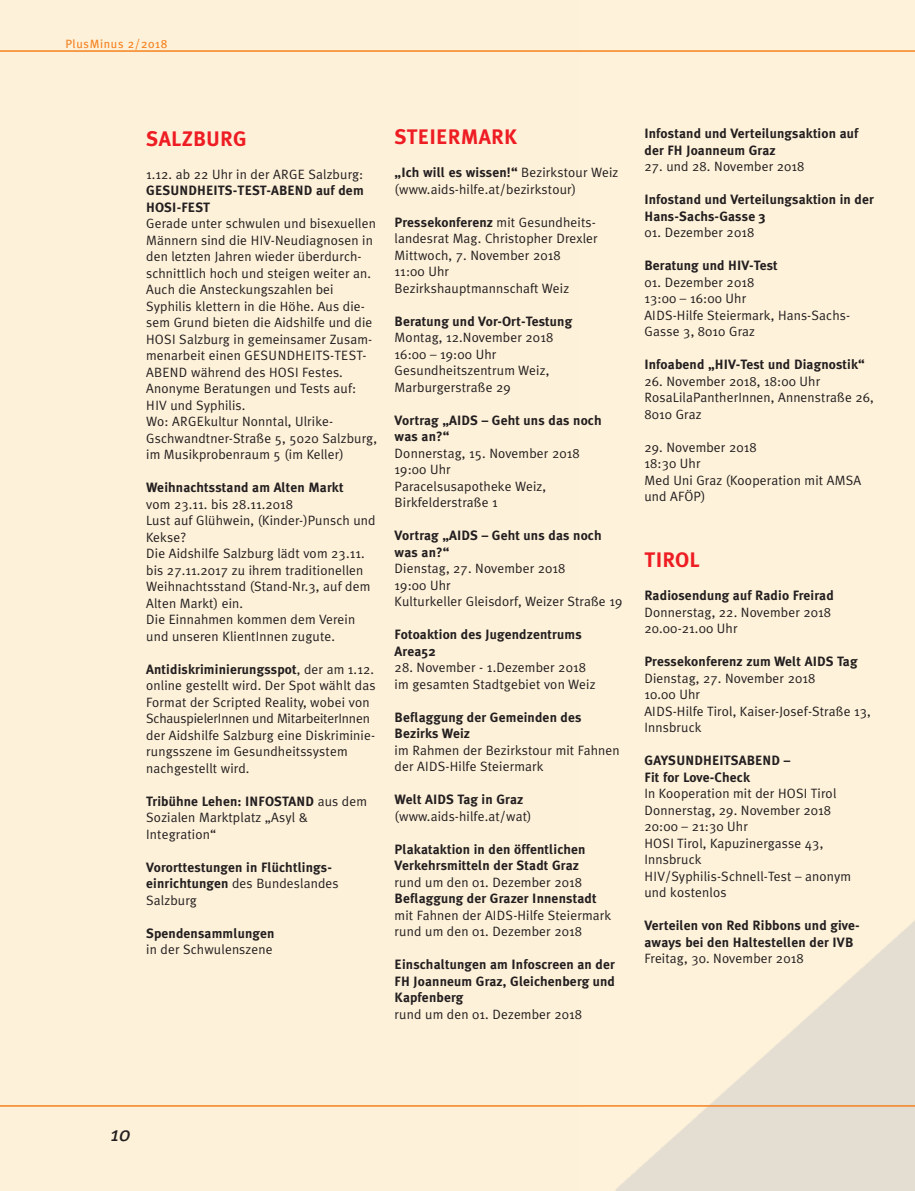
<style>
.page{position:relative;width:915px;height:1191px;background:#fff}
.page>*{position:absolute;margin:0;border:0;box-sizing:border-box;transform-origin:0 0}
.t1{font:700 21px "Meta Plus";letter-spacing:.01em;color:#ee1d23}
.t2{font:italic 21px "Meta Plus";color:#231f20}
.t3{font:13.5px/16.5px "Meta Plus Normal";letter-spacing:.01em;color:#231f20}
.t4{font:700 13.5px/16.5px "Meta Plus";letter-spacing:.01em;color:#231f20}
.t5{font:12px "Meta Plus";letter-spacing:.055em;color:#f58220}
.s1{font-family:"Meta Plus Normal";font-weight:400}
.s2{font-family:"Meta Plus";font-weight:700}
</style>
<div class="page">
<div style="left:0;top:0;width:914px;height:1191px;background:#fef1d9"></div>
<hr style="left:0;top:1105px;width:914px;height:1px;background:#f58220">
<hr style="left:0;top:50px;width:914px;height:2px;background:#f58220">
<p class="t5" style="left:65px;top:37px;width:104px">PlusMinus 2/2018</p>
<h1 class="t1" style="left:146px;top:126px;width:102px">SALZBURG</h1>
<p class="t3" style="left:146px;top:166px;width:218px">1.12. ab 22 Uhr in der ARGE Salzburg:</p>
<p class="t4" style="left:146px;top:182px;width:219px">GESUNDHEITS-TEST-ABEND auf dem<br>HOSI-FEST</p>
<p class="t3" style="left:146px;top:215px;width:232px">Gerade unter schwulen und bisexuellen Männern sind die HIV-Neudiagnosen in den letzten Jahren wieder überdurch&shy;schnittlich hoch und steigen weiter an.<br>Auch die Ansteckungszahlen bei Syphilis klettern in die Höhe. Aus die&shy;sem Grund bieten die Aidshilfe und die HOSI Salzburg in gemeinsamer Zusam&shy;menarbeit einen GESUNDHEITS-TEST-ABEND während des HOSI Festes.<br>Anonyme Beratungen und Tests auf:<br>HIV und Syphilis.<br>Wo: ARGEkultur Nonntal, Ulrike-Gschwandtner-Straße 5, 5020 Salzburg, im Musikprobenraum 5 (im Keller)</p>
<p class="t4" style="left:146px;top:479px;width:199px">Weihnachtsstand am Alten Markt</p>
<p class="t3" style="left:146px;top:496px;width:231px">vom 23.11. bis 28.11.2018<br>Lust auf Glühwein, (Kinder-)Punsch und<br>Kekse?<br>Die Aidshilfe Salzburg lädt vom 23.11. bis 27.11.2017 zu ihrem traditionellen<br>Weihnachtsstand (Stand-Nr.3, auf dem<br>Alten Markt) ein.<br>Die Einnahmen kommen dem Verein und unseren KlientInnen zugute.</p>
<p class="t4" style="left:146px;top:661px;width:229px">Antidiskriminierungsspot<span class="s1">, der am 1.12.</span></p>
<p class="t3" style="left:146px;top:677px;width:231px">online gestellt wird. Der Spot wählt das Format der Scripted Reality, wobei von SchauspielerInnen und MitarbeiterInnen der Aidshilfe Salzburg eine Diskriminie&shy;rungsszene im Gesundheitssystem nachgestellt wird.</p>
<p class="t4" style="left:146px;top:793px;width:222px">Tribühne Lehen: INFOSTAND <span class="s1">aus dem</span></p>
<p class="t3" style="left:146px;top:809px;width:163px">Sozialen Marktplatz „Asyl &amp;<br>Integration“</p>
<p class="t4" style="left:146px;top:859px;width:187px">Vororttestungen in Flüchtlings-</p>
<p class="t3" style="left:146px;top:875px;width:194px"><span class="s2">einrichtungen</span> des Bundeslandes<br>Salzburg</p>
<p class="t4" style="left:146px;top:925px;width:130px">Spendensammlungen</p>
<p class="t3" style="left:146px;top:941px;width:128px">in der Schwulenszene</p>
<h1 class="t1" style="left:394px;top:124px;width:124px">STEIERMARK</h1>
<p class="t4" style="left:394px;top:164px;width:225px">„Ich will es wissen!“ <span class="s1">Bezirkstour Weiz</span></p>
<p class="t3" style="left:394px;top:181px;width:183px">(www.aids-hilfe.at/bezirkstour)</p>
<p class="t4" style="left:394px;top:214px;width:203px">Pressekonferenz <span class="s1">mit Gesundheits-</span></p>
<p class="t3" style="left:394px;top:230px;width:204px">landesrat Mag. Christopher Drexler<br>Mittwoch, 7. November 2018<br>11:00 Uhr<br>Bezirkshauptmannschaft Weiz</p>
<p class="t4" style="left:394px;top:313px;width:179px">Beratung und Vor-Ort-Testung</p>
<p class="t3" style="left:394px;top:329px;width:160px">Montag, 12.November 2018<br>16:00 – 19:00 Uhr<br>Gesundheitszentrum Weiz,<br>Marburgerstraße 29</p>
<p class="t4" style="left:394px;top:412px;width:208px">Vortrag „AIDS – Geht uns das noch was an?“</p>
<p class="t3" style="left:394px;top:445px;width:186px">Donnerstag, 15. November 2018<br>19:00 Uhr<br>Paracelsusapotheke Weiz,<br>Birkfelderstraße 1</p>
<p class="t4" style="left:394px;top:527px;width:208px">Vortrag „AIDS – Geht uns das noch was an?“</p>
<p class="t3" style="left:394px;top:560px;width:229px">Dienstag, 27. November 2018<br>19:00 Uhr<br>Kulturkeller Gleisdorf, Weizer Straße 19</p>
<p class="t4" style="left:394px;top:626px;width:188px">Fotoaktion des Jugendzentrums<br>Area52</p>
<p class="t3" style="left:394px;top:659px;width:202px">28. November - 1.Dezember 2018 im gesamten Stadtgebiet von Weiz</p>
<p class="t4" style="left:394px;top:709px;width:188px">Beflaggung der Gemeinden des<br>Bezirks Weiz</p>
<p class="t3" style="left:394px;top:742px;width:226px">im Rahmen der Bezirkstour mit Fahnen der AIDS-Hilfe Steiermark</p>
<p class="t4" style="left:394px;top:791px;width:130px">Welt AIDS Tag in Graz</p>
<p class="t3" style="left:394px;top:808px;width:138px">(www.aids-hilfe.at/wat)</p>
<p class="t4" style="left:394px;top:841px;width:192px">Plakataktion in den öffentlichen<br>Verkehrsmitteln der Stadt Graz</p>
<p class="t3" style="left:394px;top:874px;width:189px">rund um den 01. Dezember 2018</p>
<p class="t4" style="left:394px;top:890px;width:203px">Beflaggung der Grazer Innenstadt</p>
<p class="t3" style="left:394px;top:907px;width:218px">mit Fahnen der AIDS-Hilfe Steiermark rund um den 01. Dezember 2018</p>
<p class="t4" style="left:394px;top:956px;width:222px;text-align:justify">Einschaltungen am Infoscreen an der FH Joanneum Graz, Gleichenberg und Kapfenberg</p>
<p class="t3" style="left:394px;top:1006px;width:189px">rund um den 01. Dezember 2018</p>
<p class="t4" style="left:644px;top:125px;width:215px">Infostand und Verteilungsaktion auf der FH Joanneum Graz</p>
<p class="t3" style="left:644px;top:158px;width:161px">27. und 28. November 2018</p>
<p class="t4" style="left:644px;top:191px;width:231px">Infostand und Verteilungsaktion in der<br>Hans-Sachs-Gasse 3</p>
<p class="t3" style="left:644px;top:224px;width:111px">01. Dezember 2018</p>
<p class="t4" style="left:644px;top:257px;width:135px">Beratung und HIV-Test</p>
<p class="t3" style="left:644px;top:274px;width:207px">01. Dezember 2018<br>13:00 – 16:00 Uhr<br>AIDS-Hilfe Steiermark, Hans-Sachs-<br>Gasse 3, 8010 Graz</p>
<p class="t4" style="left:644px;top:356px;width:222px">Infoabend „HIV-Test und Diagnostik“</p>
<p class="t3" style="left:644px;top:373px;width:231px">26. November 2018, 18:00 Uhr<br>RosaLilaPantherInnen, Annenstraße 26,<br>8010 Graz</p>
<p class="t3" style="left:644px;top:439px;width:218px">29. November 2018<br>18:30 Uhr<br>Med Uni Graz (Kooperation mit AMSA und AFÖP)</p>
<h1 class="t1" style="left:644px;top:548px;width:57px">TIROL</h1>
<p class="t4" style="left:644px;top:587px;width:191px">Radiosendung auf Radio Freirad</p>
<p class="t3" style="left:644px;top:604px;width:188px">Donnerstag, 22. November 2018<br>20.00-21.00 Uhr</p>
<p class="t4" style="left:644px;top:653px;width:214px">Pressekonferenz zum Welt AIDS Tag</p>
<p class="t3" style="left:644px;top:670px;width:228px">Dienstag, 27. November 2018<br>10.00 Uhr<br>AIDS-Hilfe Tirol, Kaiser-Josef-Straße 13,<br>Innsbruck</p>
<p class="t4" style="left:644px;top:752px;width:147px">GAYSUNDHEITSABEND –<br>Fit for Love-Check</p>
<p class="t3" style="left:644px;top:785px;width:208px">In Kooperation mit der HOSI Tirol<br>Donnerstag, 29. November 2018<br>20:00 – 21:30 Uhr<br>HOSI Tirol, Kapuzinergasse 43,<br>Innsbruck<br>HIV/Syphilis-Schnell-Test – anonym und kostenlos</p>
<p class="t4" style="left:644px;top:917px;width:217px">Verteilen von Red Ribbons und give&shy;aways bei den Haltestellen der IVB</p>
<p class="t3" style="left:644px;top:950px;width:161px">Freitag, 30. November 2018</p>
<h1 class="t2" style="left:110px;top:1121px;width:21px">10</h1>
</div>
